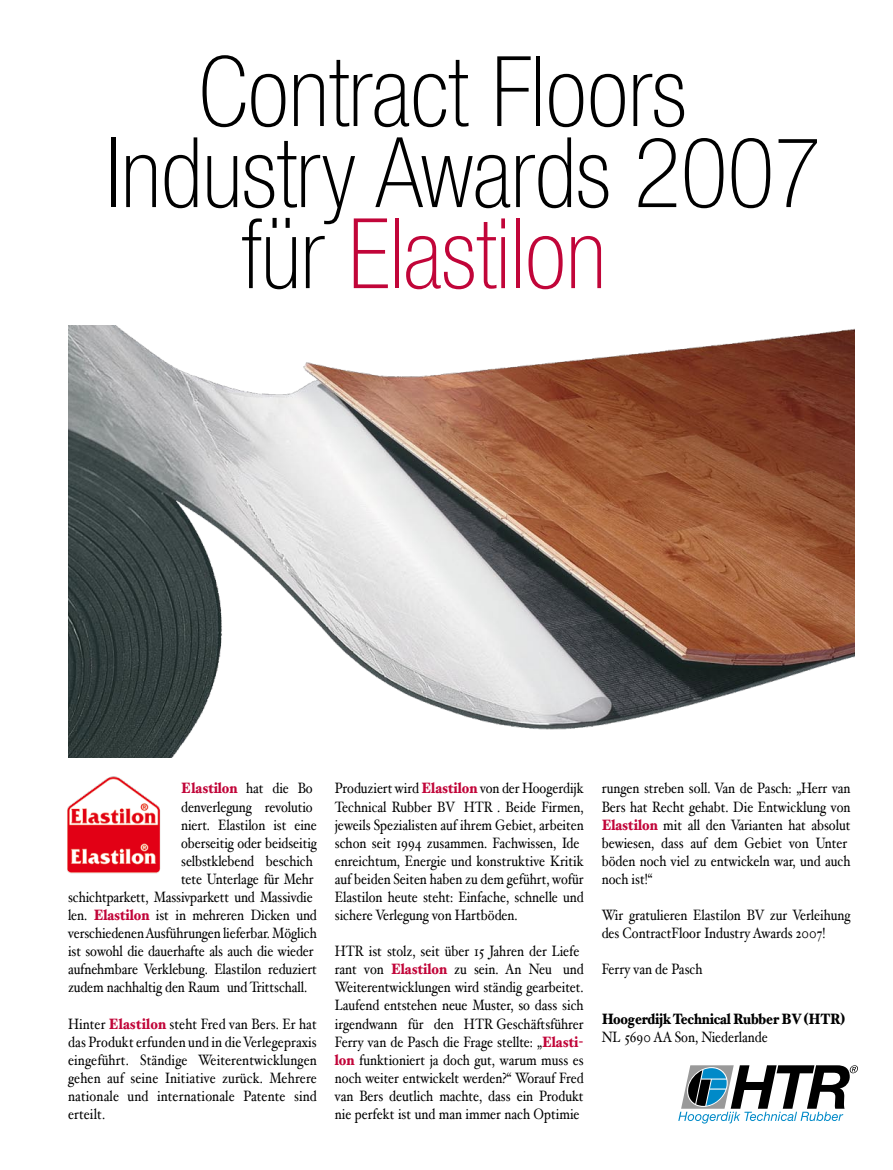
<style>
.page{position:relative;width:893px;height:1170px;background:#fff}
.page>*{position:absolute;margin:0;border:0;box-sizing:border-box;transform-origin:0 0}
.t1{font:100 condensed 97.5px "Helvetica Neue LT Std";color:#000}
.t2{font:100 condensed 97.5px "Helvetica Neue LT Std";color:#c10539}
.t3{font:15px/18px "Hoefler Text";color:#000;scale:.85 1}
.t4{font:900 15px "Hoefler Text";letter-spacing:-.01em;color:#000;scale:.85 1}
.t5{font:900 15px "Hoefler Text";letter-spacing:-.005em;color:#c10539;scale:.85 1}
.s1{color:#000}
.s2{font-weight:400;color:#000}
.s3{font-weight:900;color:#c10539}
</style>
<div class="page">
<img style="left:68px;top:325px;width:787px;height:432px">
<svg style="left:678px;top:1065px;width:180px;height:58px"></svg>
<img style="left:67px;top:776px;width:94px;height:98px">
<h1 class="t1" style="left:199px;top:37px;width:489px">Contract Floors</h1>
<h1 class="t1" style="left:105px;top:118px;width:717px">Industry Awards 2007</h1>
<h1 class="t2" style="left:241px;top:199px;width:366px"><span class="s1">für</span> Elastilon</h1>
<p class="t5" style="left:181px;top:779px;width:156px">Elastilon <span class="s2">hat die Bo</span></p>
<p class="t3" style="left:181px;top:797px;width:156px">denverlegung revolutio</p>
<p class="t3" style="left:181px;top:815px;width:161px">niert. Elastilon ist eine</p>
<p class="t3" style="left:181px;top:833px;width:161px">oberseitig oder beidseitig</p>
<p class="t3" style="left:181px;top:851px;width:156px">selbstklebend beschich</p>
<p class="t3" style="left:181px;top:869px;width:157px">tete Unterlage für Mehr</p>
<p class="t3" style="left:68px;top:887px;width:289px">schichtparkett, Massivparkett und Massivdie</p>
<p class="t3" style="left:68px;top:905px;width:294px">len. <span class="s3">Elastilon</span> ist in mehreren Dicken und</p>
<p class="t3" style="left:68px;top:923px;width:294px">verschiedenen Ausführungen lieferbar. Möglich</p>
<p class="t3" style="left:68px;top:941px;width:290px">ist sowohl die dauerhafte als auch die wieder</p>
<p class="t3" style="left:68px;top:960px;width:294px">aufnehmbare Verklebung. Elastilon reduziert</p>
<p class="t3" style="left:68px;top:978px;width:283px">zudem nachhaltig den Raum- und Trittschall.</p>
<p class="t3" style="left:68px;top:1014px;width:294px;text-align:justify">Hinter <span class="s3">Elastilon</span> steht Fred van Bers. Er hat das Produkt erfunden und in die Verlege-praxis eingeführt. Ständige Weiterentwicklungen gehen auf seine Initiative zurück. Mehrere nationale und internationale Patente sind erteilt.</p>
<p class="t3" style="left:335px;top:779px;width:294px">Produziert wird <span class="s3">Elastilon</span> von der Hooger-dijk Technical Rubber BV (HTR). Beide Firmen, jeweils Spezialisten auf ihrem Gebiet, arbeiten schon seit 1994 zusammen. Fachwissen, Ide enreichtum, Energie und konstruktive Kritik auf beiden Seiten haben zu dem geführt, wofür Elastilon heute steht: Einfache, schnelle und sichere Verlegung von Hartböden.</p>
<p class="t3" style="left:335px;top:941px;width:294px">HTR ist stolz, seit über 15 Jahren der Liefe rant von <span class="s3">Elastilon</span> zu sein. An Neu- und Weiterentwicklungen wird ständig gearbeitet.<br>Laufend entstehen neue Muster, so dass sich irgendwann für den HTR-Geschäftsführer Ferry van de Pasch die Frage stellte: „<span class="s3">Elasti&shy;lon</span> funktioniert ja doch gut, warum muss es noch weiter entwickelt werden?“ Worauf Fred van Bers deutlich machte, dass ein Produkt nie perfekt ist und man immer nach Optimie</p>
<p class="t3" style="left:602px;top:779px;width:294px">rungen streben soll. Van de Pasch: „Herr van Bers hat Recht gehabt. Die Entwicklung von <span class="s3">Elastilon</span> mit all den Varianten hat absolut bewiesen, dass auf dem Gebiet von Unter böden noch viel zu entwickeln war, und auch noch ist!“</p>
<p class="t3" style="left:602px;top:905px;width:294px">Wir gratulieren Elastilon BV zur Verleihung des ContractFloor Industry Awards 2007!</p>
<p class="t3" style="left:602px;top:960px;width:120px">Ferry van de Pasch</p>
<p class="t4" style="left:602px;top:1009px;width:288px">Hoogerdijk Technical Rubber BV (HTR)</p>
<p class="t3" style="left:602px;top:1027px;width:197px">NL-5690 AA Son, Niederlande</p>
</div>
